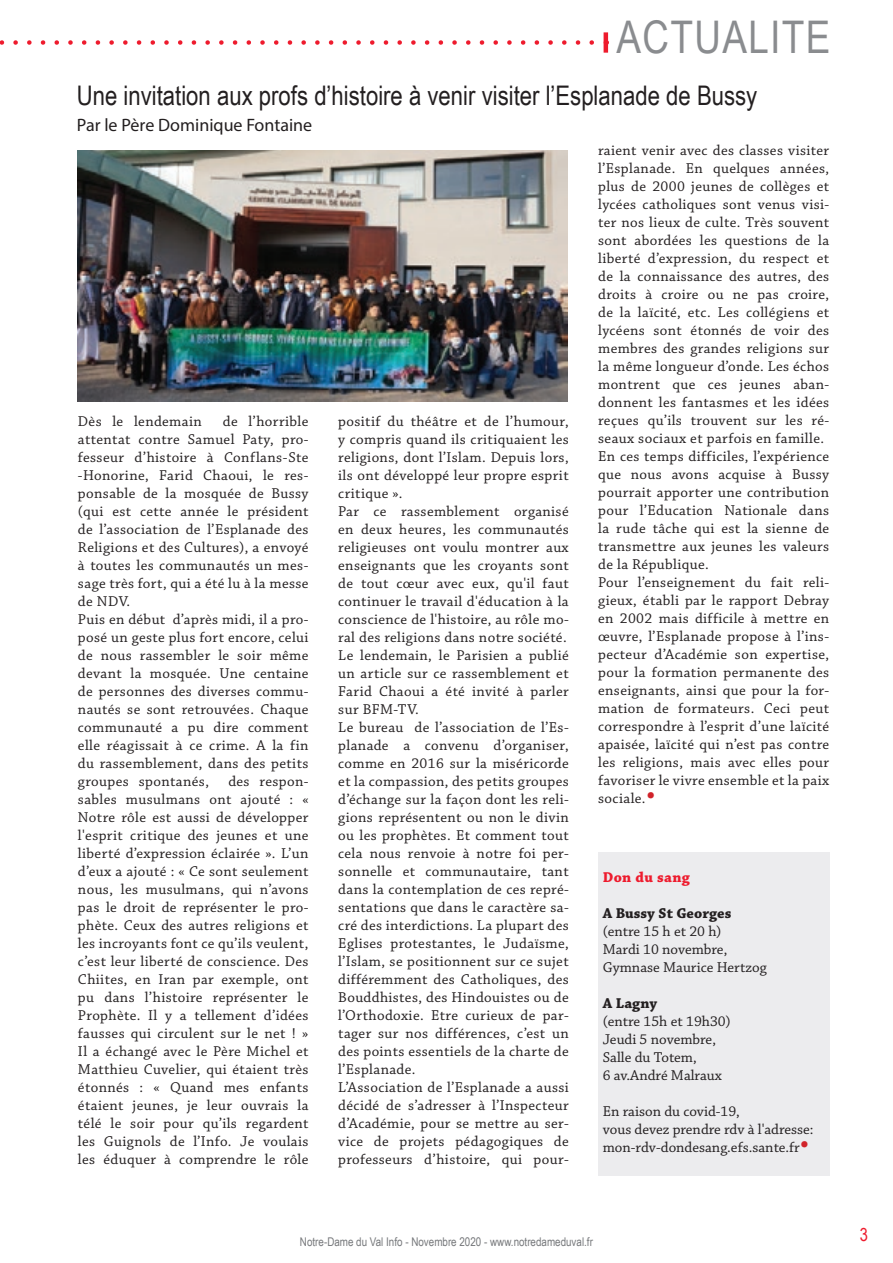
<style>
.page{position:relative;width:893px;height:1263px;background:#fff}
.page>*{position:absolute;margin:0;border:0;box-sizing:border-box;transform-origin:0 0}
.t1{font:45px "Arial Narrow";letter-spacing:.03em;color:#8a8c8f}
.t2{font:27px "Arial Narrow";color:#231f20}
.t3{font:18px "Myriad Pro";color:#231f20}
.t4{font:18px "Arial Narrow";color:#ee1b2d}
.t5{font:15px/18px "Chaparral Pro";letter-spacing:.025em;color:#231f20}
.t6{font:15px/18px "Chaparral Pro";color:#231f20}
.t7{font:700 15px "Chaparral Pro";color:#231f20}
.t8{font:700 15px "Chaparral Pro";letter-spacing:.025em;color:#ee1b2d}
.t9{font:12px "Arial Narrow";color:#76787b}
.s1{font-size:30px;color:#d1232a}
</style>
<div class="page">
<svg style="left:0;top:40px;width:594px;height:5px"></svg>
<hr style="left:604px;top:32px;width:4px;height:21px;background:#ee1b2d">
<div style="left:598px;top:853px;width:232px;height:323px;background:#ececee"></div>
<img style="left:77px;top:150px;width:491px;height:251px">
<h1 class="t1" style="left:617px;top:4px;width:215px">ACTUALITE</h1>
<h2 class="t2" style="left:77px;top:75px;width:682px">Une invitation aux profs d’histoire à venir visiter l’Esplanade de Bussy</h2>
<p class="t3" style="left:77px;top:114px;width:237px">Par le Père Dominique Fontaine</p>
<p class="t5" style="left:78px;top:413px;width:232px;text-indent:145px">de l’horrible attentat contre Samuel Paty, pro&shy;fesseur d’histoire à Conflans-Ste -Honorine, Farid Chaoui, le res&shy;ponsable de la mosquée de Bussy (qui est cette année le président de l’association de l’Esplanade des<br>Religions et des Cultures), a envoyé à toutes les communautés un mes&shy;sage très fort, qui a été lu à la messe de NDV.<br>Puis en début d’après midi, il a pro&shy;posé un geste plus fort encore, celui de nous rassembler le soir même devant la mosquée. Une centaine de personnes des diverses commu&shy;nautés se sont retrouvées. Chaque communauté a pu dire comment elle réagissait à ce crime. A la fin du rassemblement, dans des petits groupes spontanés,</p>
<p class="t5" style="left:78px;top:413px;width:125px">Dès le lendemain</p>
<p class="t5" style="left:78px;top:773px;width:232px;text-align:justify;text-indent:150px">des respon&shy;sables musulmans ont ajouté : « Notre rôle est aussi de développer l'esprit critique des jeunes et une liberté d’expression éclairée ». L’un d’eux a ajouté : « Ce sont seulement nous, les musulmans, qui n’avons pas le droit de représenter le pro&shy;phète. Ceux des autres religions et les incroyants font ce qu’ils veulent, c’est leur liberté de conscience. Des Chiites, en Iran par exemple, ont pu dans l’histoire représenter le Prophète. Il y a tellement d’idées fausses qui circulent sur le net ! » Il a échangé avec le Père Michel et Matthieu Cuvelier, qui étaient très étonnés : « Quand mes enfants étaient jeunes, je leur ouvrais la télé le soir pour qu’ils regardent les Guignols de l’Info. Je voulais les éduquer à comprendre le rôle</p>
<p class="t5" style="left:338px;top:413px;width:232px">positif du théâtre et de l’humour, y compris quand ils critiquaient les religions, dont l’Islam. Depuis lors, ils ont développé leur propre esprit critique ».<br>Par ce rassemblement organisé en deux heures, les communautés religieuses ont voulu montrer aux enseignants que les croyants sont de tout cœur avec eux, qu'il faut continuer le travail d'éducation à la conscience de l'histoire, au rôle mo&shy;ral des religions dans notre société.<br>Le lendemain, le Parisien a publié un article sur ce rassemblement et Farid Chaoui a été invité à parler sur BFM-TV.<br>Le bureau de l’association de l’Es&shy;planade a convenu d’organiser, comme en 2016 sur la miséricorde et la compassion, des petits groupes d’échange sur la façon dont les reli&shy;gions représentent ou non le divin ou les prophètes. Et comment tout cela nous renvoie à notre foi per&shy;sonnelle et communautaire, tant dans la contemplation de ces repré&shy;sentations que dans le caractère sa&shy;cré des interdictions. La plupart des Eglises protestantes, le Judaïsme, l’Islam, se positionnent sur ce sujet différemment des Catholiques, des Bouddhistes, des Hindouistes ou de l’Orthodoxie. Etre curieux de par&shy;tager sur nos différences, c’est un des points essentiels de la charte de l’Esplanade.<br>L’Association de l’Esplanade a aussi décidé de s’adresser à l’Inspecteur d’Académie, pour se mettre au ser&shy;vice de projets pédagogiques de professeurs d’histoire, qui pour-</p>
<p class="t5" style="left:598px;top:142px;width:233px">raient venir avec des classes visiter l’Esplanade. En quelques années, plus de 2000 jeunes de collèges et lycées catholiques sont venus visi&shy;ter nos lieux de culte. Très souvent sont abordées les questions de la liberté d’expression, du respect et de la connaissance des autres, des droits à croire ou ne pas croire, de la laïcité, etc. Les collégiens et lycéens sont étonnés de voir des membres des grandes religions sur la même longueur d’onde. Les échos montrent que ces jeunes aban&shy;donnent les fantasmes et les idées reçues qu’ils trouvent sur les ré&shy;seaux sociaux et parfois en famille.<br>En ces temps difficiles, l’expérience que nous avons acquise à Bussy pourrait apporter une contribution pour l’Education Nationale dans la rude tâche qui est la sienne de transmettre aux jeunes les valeurs de la République.<br>Pour l’enseignement du fait reli&shy;gieux, établi par le rapport Debray en 2002 mais difficile à mettre en œuvre, l’Esplanade propose à l’ins&shy;pecteur d’Académie son expertise, pour la formation permanente des enseignants, ainsi que pour la for&shy;mation de formateurs. Ceci peut correspondre à l’esprit d’une laïcité apaisée, laïcité qui n’est pas contre les religions, mais avec elles pour favoriser le vivre ensemble et la paix sociale.<span class="s1">•</span></p>
<p class="t8" style="left:603px;top:868px;width:89px">Don du sang</p>
<p class="t7" style="left:603px;top:904px;width:130px">A Bussy St Georges</p>
<p class="t6" style="left:603px;top:923px;width:166px">(entre 15 h et 20 h)<br>Mardi 10 novembre,<br>Gymnase Maurice Hertzog</p>
<p class="t7" style="left:603px;top:994px;width:56px">A Lagny</p>
<p class="t6" style="left:603px;top:1013px;width:129px">(entre 15h et 19h30)<br>Jeudi 5 novembre,<br>Salle du Totem,<br>6 av.André Malraux</p>
<p class="t6" style="left:603px;top:1103px;width:212px">En raison du covid-19,<br>vous devez prendre rdv à l'adresse: mon-rdv-dondesang.efs.sante.fr<span class="s1">•</span></p>
<p class="t9" style="left:300px;top:1233px;width:294px">Notre-Dame du Val Info - Novembre 2020 - www.notredameduval.fr</p>
<p class="t4" style="left:860px;top:1221px;width:10px">3</p>
</div>
